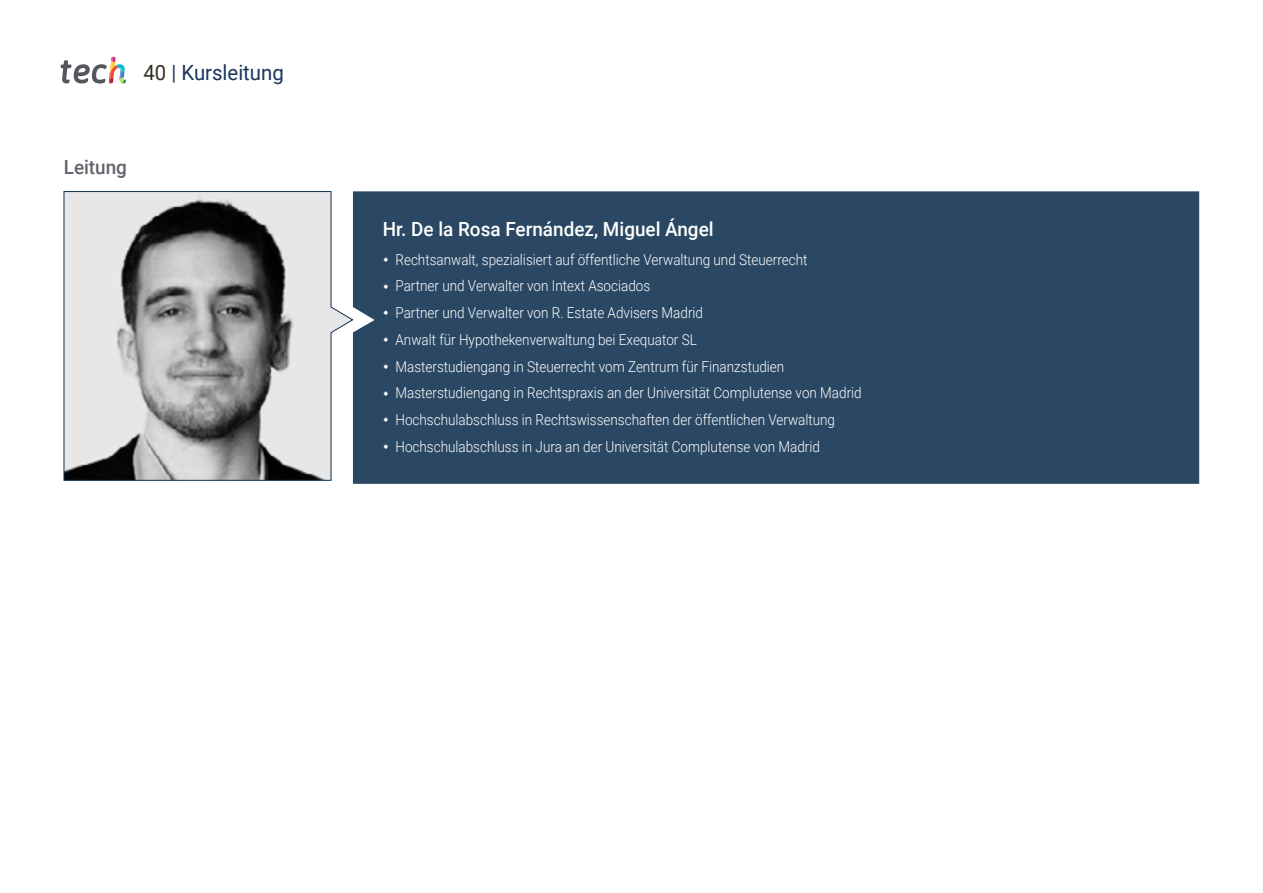
<style>
.page{position:relative;width:1263px;height:893px;background:#fff}
.page>*{position:absolute;margin:0;border:0;box-sizing:border-box;transform-origin:0 0}
.t1{font:21px "Roboto";color:#1a355c}
.t2{font:500 19.5px "Roboto";color:#fff}
.t3{font:500 19.5px "Roboto";color:#61646a}
.t4{font:300 15px/26.7px "Roboto";color:#fff;scale:.9 1}
.s1{color:#312e20}
</style>
<div class="page">
<svg style="left:61px;top:57px;width:65px;height:27px"></svg>
<div style="left:353px;top:191px;width:846px;height:293px;background:#2a4763"></div>
<svg style="left:64px;top:191px;width:289px;height:290px"></svg>
<svg style="left:384px;top:257px;width:4px;height:5px"></svg>
<svg style="left:384px;top:284px;width:4px;height:5px"></svg>
<svg style="left:384px;top:310px;width:4px;height:5px"></svg>
<svg style="left:384px;top:337px;width:4px;height:5px"></svg>
<svg style="left:384px;top:364px;width:4px;height:5px"></svg>
<svg style="left:384px;top:391px;width:4px;height:5px"></svg>
<svg style="left:384px;top:417px;width:4px;height:5px"></svg>
<svg style="left:384px;top:444px;width:4px;height:5px"></svg>
<h1 class="t1" style="left:144px;top:57px;width:142px"><span class="s1">40</span> | Kursleitung</h1>
<h2 class="t3" style="left:64px;top:154px;width:65px">Leitung</h2>
<h2 class="t2" style="left:383px;top:215px;width:332px">Hr. De la Rosa Fernández, Miguel Ángel</h2>
<p class="t4" style="left:395px;top:245px;width:520px">Rechtsanwalt, spezialisiert auf öffentliche Verwaltung und Steuerrecht<br>Partner und Verwalter von Intext Asociados<br>Partner und Verwalter von R. Estate Advisers Madrid<br>Anwalt für Hypothekenverwaltung bei Exequator SL<br>Masterstudiengang in Steuerrecht vom Zentrum für Finanzstudien Masterstudiengang in Rechtspraxis an der Universität Complutense von Madrid Hochschulabschluss in Rechtswissenschaften der öffentlichen Verwaltung Hochschulabschluss in Jura an der Universität Complutense von Madrid</p>
</div>
